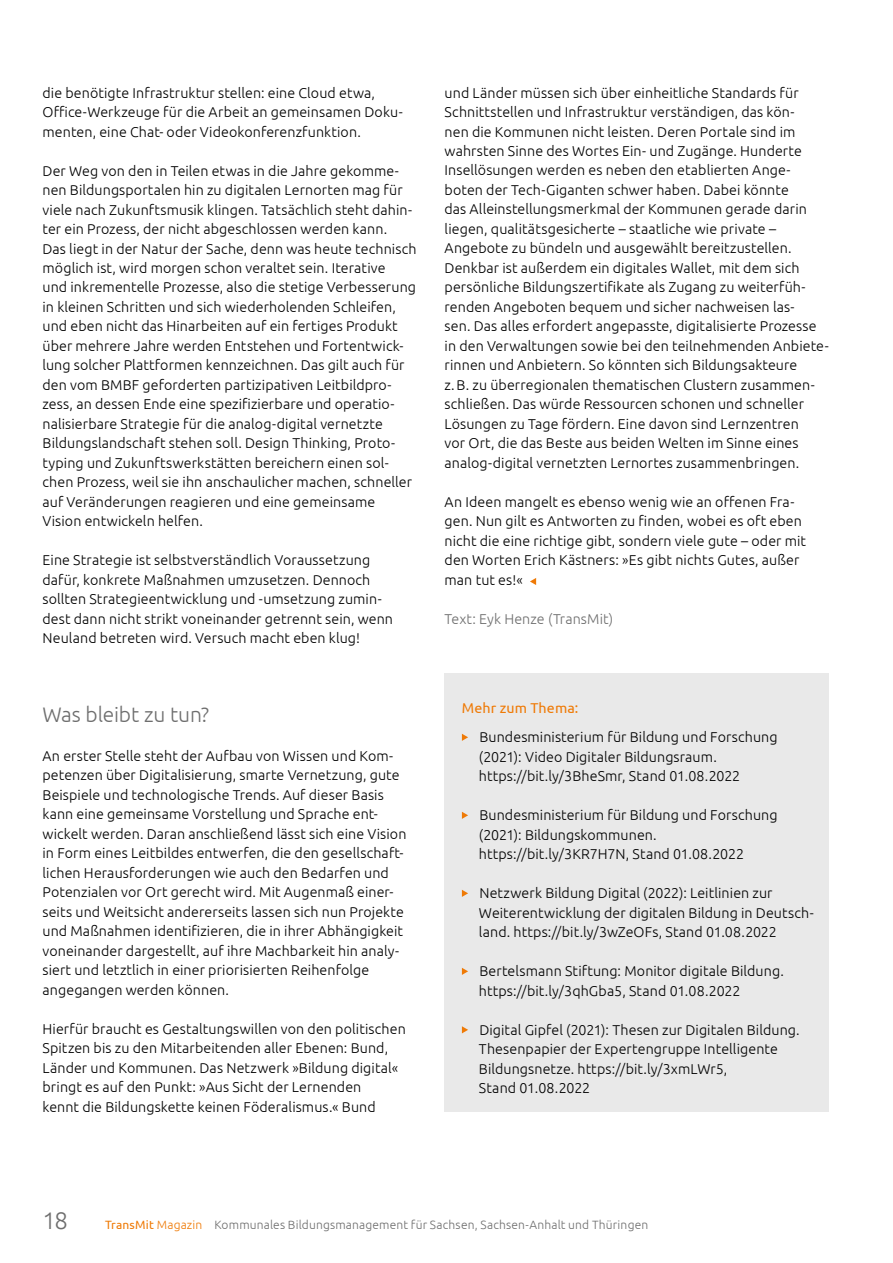
<style>
.page{position:relative;width:893px;height:1263px;background:#fff}
.page>*{position:absolute;margin:0;border:0;box-sizing:border-box;transform-origin:0 0}
.t1{font:300 24px "Ubuntu";color:#6e6e6e}
.t2{font:300 21px "Ubuntu";letter-spacing:-.005em;color:#6e6e6e}
.t3{font:300 14.25px/19.5px "Ubuntu";letter-spacing:.005em;color:#000}
.t4{font:300 14.25px "Ubuntu";letter-spacing:.005em;color:#6e6e6e}
.t5{font:14.25px "Ubuntu";letter-spacing:.01em;color:#ef7a06}
.t6{font:300 12px "Ubuntu";letter-spacing:.015em;color:#6e6e6e}
.s1{font-weight:400;color:#ef7a06}
.s2{color:#ef7a06}
</style>
<div class="page">
<svg style="left:530px;top:578px;width:6px;height:7px"></svg>
<div style="left:444px;top:673px;width:385px;height:438px;background:#e9e9e9"></div>
<svg style="left:462px;top:734px;width:6px;height:7px"></svg>
<svg style="left:462px;top:812px;width:6px;height:7px"></svg>
<svg style="left:462px;top:890px;width:6px;height:7px"></svg>
<svg style="left:462px;top:968px;width:6px;height:7px"></svg>
<svg style="left:462px;top:1026px;width:6px;height:7px"></svg>
<p class="t3" style="left:43px;top:82px;width:362px">die benötigte Infrastruktur stellen: eine Cloud etwa,<br>Office-Werkzeuge für die Arbeit an gemeinsamen Doku&shy;menten, eine Chat- oder Videokonferenzfunktion.</p>
<p class="t3" style="left:43px;top:160px;width:375px">Der Weg von den in Teilen etwas in die Jahre gekomme&shy;nen Bildungsportalen hin zu digitalen Lernorten mag für viele nach Zukunftsmusik klingen. Tatsächlich steht dahin&shy;ter ein Prozess, der nicht abgeschlossen werden kann.<br>Das liegt in der Natur der Sache, denn was heute technisch möglich ist, wird morgen schon veraltet sein. Iterative<br>und inkrementelle Prozesse, also die stetige Verbesserung in kleinen Schritten und sich wiederholenden Schleifen, und eben nicht das Hinarbeiten auf ein fertiges Produkt über mehrere Jahre werden Entstehen und Fortentwick&shy;lung solcher Plattformen kennzeichnen. Das gilt auch für den vom BMBF geforderten partizipativen Leitbildpro&shy;zess, an dessen Ende eine spezifizierbare und operatio&shy;nalisierbare Strategie für die analog-digital vernetzte Bildungslandschaft stehen soll. Design Thinking, Proto&shy;typing und Zukunftswerkstätten bereichern einen sol&shy;chen Prozess, weil sie ihn anschaulicher machen, schneller auf Veränderungen reagieren und eine gemeinsame Vision entwickeln helfen.</p>
<p class="t3" style="left:43px;top:550px;width:352px">Eine Strategie ist selbstverständlich Voraussetzung dafür, konkrete Maßnahmen umzusetzen. Dennoch sollten Strategieentwicklung und -umsetzung zumin&shy;dest dann nicht strikt voneinander getrennt sein, wenn Neuland betreten wird. Versuch macht eben klug!</p>
<h2 class="t2" style="left:43px;top:701px;width:168px">Was bleibt zu tun?</h2>
<p class="t3" style="left:43px;top:745px;width:365px">An erster Stelle steht der Aufbau von Wissen und Kom&shy;petenzen über Digitalisierung, smarte Vernetzung, gute Beispiele und technologische Trends. Auf dieser Basis kann eine gemeinsame Vorstellung und Sprache ent&shy;wickelt werden. Daran anschließend lässt sich eine Vision in Form eines Leitbildes entwerfen, die den gesellschaft&shy;lichen Herausforderungen wie auch den Bedarfen und Potenzialen vor Ort gerecht wird. Mit Augenmaß einer&shy;seits und Weitsicht andererseits lassen sich nun Projekte und Maßnahmen identifizieren, die in ihrer Abhängigkeit voneinander dargestellt, auf ihre Machbarkeit hin analy&shy;siert und letztlich in einer priorisierten Reihenfolge angegangen werden können.</p>
<p class="t3" style="left:43px;top:1018px;width:365px">Hierfür braucht es Gestaltungswillen von den politischen Spitzen bis zu den Mitarbeitenden aller Ebenen: Bund, Länder und Kommunen. Das Netzwerk »Bildung digital« bringt es auf den Punkt: »Aus Sicht der Lernenden<br>kennt die Bildungskette keinen Föderalismus.« Bund</p>
<p class="t3" style="left:445px;top:82px;width:386px">und Länder müssen sich über einheitliche Standards für Schnittstellen und Infrastruktur verständigen, das kön-<br>nen die Kommunen nicht leisten. Deren Portale sind im wahrsten Sinne des Wortes Ein- und Zugänge. Hunderte Insellösungen werden es neben den etablierten Ange&shy;boten der Tech-Giganten schwer haben. Dabei könnte<br>das Alleinstellungsmerkmal der Kommunen gerade darin liegen, qualitätsgesicherte – staatliche wie private – Angebote zu bündeln und ausgewählt bereitzustellen.<br>Denkbar ist außerdem ein digitales Wallet, mit dem sich persönliche Bildungszertifikate als Zugang zu weiterfüh&shy;renden Angeboten bequem und sicher nachweisen las-<br>sen. Das alles erfordert angepasste, digitalisierte Prozesse in den Verwaltungen sowie bei den teilnehmenden Anbiete&shy;rinnen und Anbietern. So könnten sich Bildungsakteure<br>z.B. zu überregionalen thematischen Clustern zusammen&shy;schließen. Das würde Ressourcen schonen und schneller Lösungen zu Tage fördern. Eine davon sind Lernzentren<br>vor Ort, die das Beste aus beiden Welten im Sinne eines analog-digital vernetzten Lernortes zusammenbringen.</p>
<p class="t3" style="left:445px;top:492px;width:363px">An Ideen mangelt es ebenso wenig wie an offenen Fra&shy;gen. Nun gilt es Antworten zu finden, wobei es oft eben nicht die eine richtige gibt, sondern viele gute – oder mit den Worten Erich Kästners: »Es gibt nichts Gutes, außer man tut es!«</p>
<p class="t4" style="left:445px;top:610px;width:170px">Text: Eyk Henze (TransMit)</p>
<p class="t5" style="left:462px;top:699px;width:118px">Mehr zum Thema:</p>
<p class="t3" style="left:479px;top:727px;width:300px">Bundesministerium für Bildung und Forschung (2021): Video Digitaler Bildungsraum. https://bit.ly/3BheSmr, Stand 01.08.2022</p>
<p class="t3" style="left:479px;top:805px;width:300px">Bundesministerium für Bildung und Forschung (2021): Bildungskommunen. https://bit.ly/3KR7H7N, Stand 01.08.2022</p>
<p class="t3" style="left:479px;top:883px;width:336px">Netzwerk Bildung Digital (2022): Leitlinien zur<br>Weiterentwicklung der digitalen Bildung in Deutsch&shy;land. https://bit.ly/3wZeOFs, Stand 01.08.2022</p>
<p class="t3" style="left:479px;top:961px;width:306px">Bertelsmann Stiftung: Monitor digitale Bildung. https://bit.ly/3qhGba5, Stand 01.08.2022</p>
<p class="t3" style="left:479px;top:1020px;width:322px">Digital Gipfel (2021): Thesen zur Digitalen Bildung.<br>Thesenpapier der Expertengruppe Intelligente Bildungsnetze. https://bit.ly/3xmLWr5,<br>Stand 01.08.2022</p>
<h1 class="t1" style="left:43px;top:1206px;width:27px">18</h1>
<p class="t6" style="left:105px;top:1217px;width:545px"><span class="s1">TransMit</span> <span class="s2">Magazin</span> Kommunales Bildungsmanagement für Sachsen, Sachsen-Anhalt und Thüringen</p>
</div>
